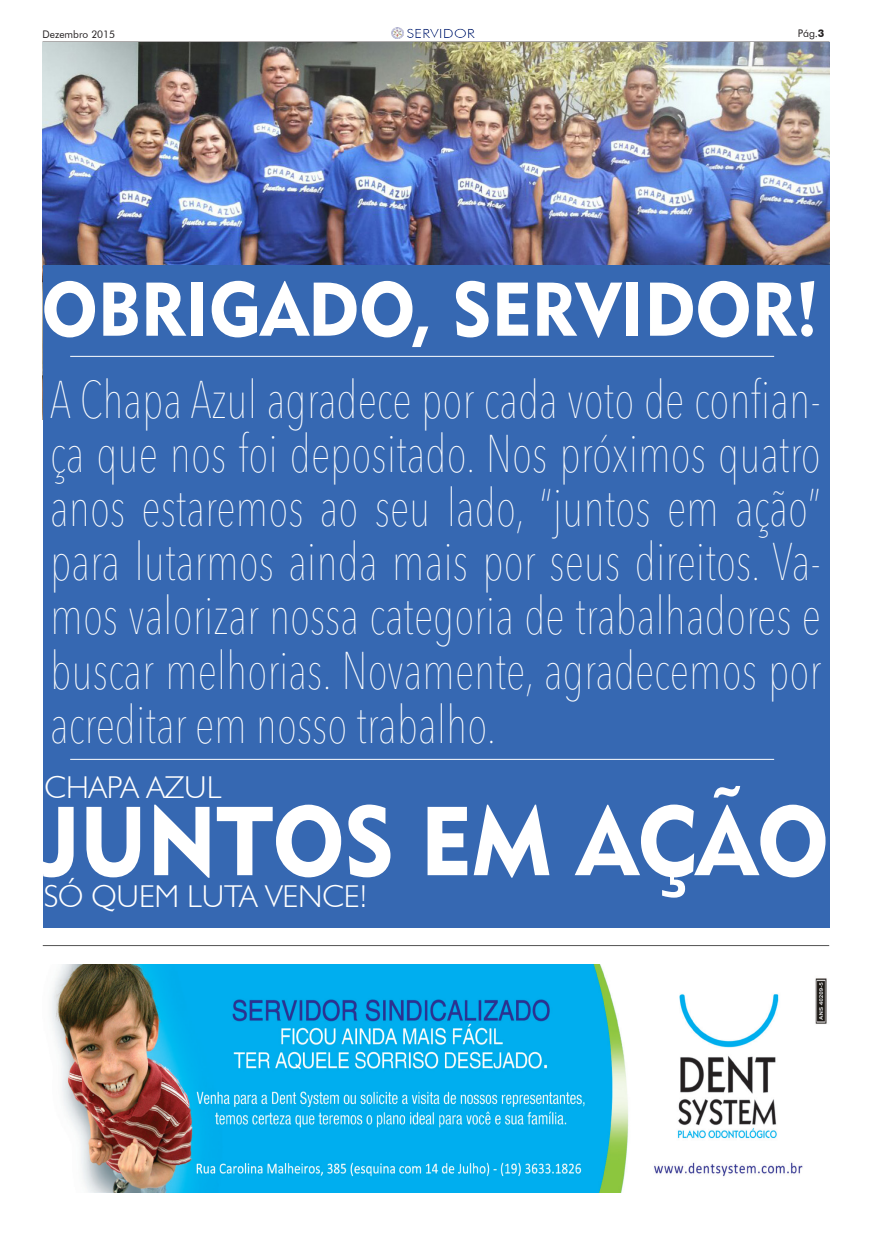
<style>
.page{position:relative;width:872px;height:1234px;background:#fff}
.page>*{position:absolute;margin:0;border:0;box-sizing:border-box;transform-origin:0 0}
.t1{font:96.45px "Geometric 415 BT Black A";color:#fff;scale:.94 1}
.t2{font:75px "Geometric 415 BT Black A";color:#fff;scale:.94 1}
.t3{font:200 condensed 52.5px/54px "Avenir Next LT Pro";color:#fff;text-align:justify;scale:.94 1}
.t4{font:300 31.5px "Humanist 521 BT";color:#fff}
.t5{font:12.6px "Futura BT";color:#253f8e;scale:1.2 1}
.t6{font:10.5px "Futura BT";color:#231f20;scale:.96 1}
.t7{font:10.5px "Futura BT";color:#231f20}
.s1{font-weight:700}
</style>
<div class="page">
<hr style="left:43px;top:42px;width:786px;height:1px;background:#231f20">
<div style="left:404px;top:26px;width:74px;height:15px;background:#231f20;opacity:.5"></div>
<svg style="left:392px;top:27px;width:11px;height:12px"></svg>
<hr style="left:40px;top:943px;width:790px;height:3px;background:#231f20;opacity:.5">
<img style="left:51px;top:964px;width:776px;height:228px">
<img style="left:43px;top:43px;width:786px;height:222px">
<div style="left:43px;top:265px;width:786px;height:662px;background:#3668b2"></div>
<hr style="left:70px;top:356px;width:704px;height:1px;background:#fff">
<hr style="left:70px;top:759px;width:704px;height:1px;background:#fff">
<p class="t6" style="left:43px;top:28px;width:77px">Dezembro 2015</p>
<p class="t5" style="left:406px;top:26px;width:59px">SERVIDOR</p>
<p class="t7" style="left:797px;top:27px;width:28px">Pág.<span class="s1">3</span></p>
<p class="t2" style="left:42px;top:263px;width:828px">OBRIGADO, SERVIDOR!</p>
<p class="t3" style="left:50px;top:373px;width:821px">A Chapa Azul agradece por cada voto de confian&shy;ça que nos foi depositado. Nos próximos quatro anos estaremos ao seu lado, “juntos em ação” para lutarmos ainda mais por seus direitos. Va&shy;mos valorizar nossa categoria de trabalhadores e buscar melhorias. Novamente, agradecemos por acreditar em nosso trabalho.</p>
<p class="t4" style="left:45px;top:768px;width:179px">CHAPA AZUL</p>
<p class="t1" style="left:42px;top:782px;width:839px">JUNTOS EM AÇÃO</p>
<p class="t4" style="left:44px;top:876px;width:325px">SÓ QUEM LUTA VENCE!</p>
</div>
